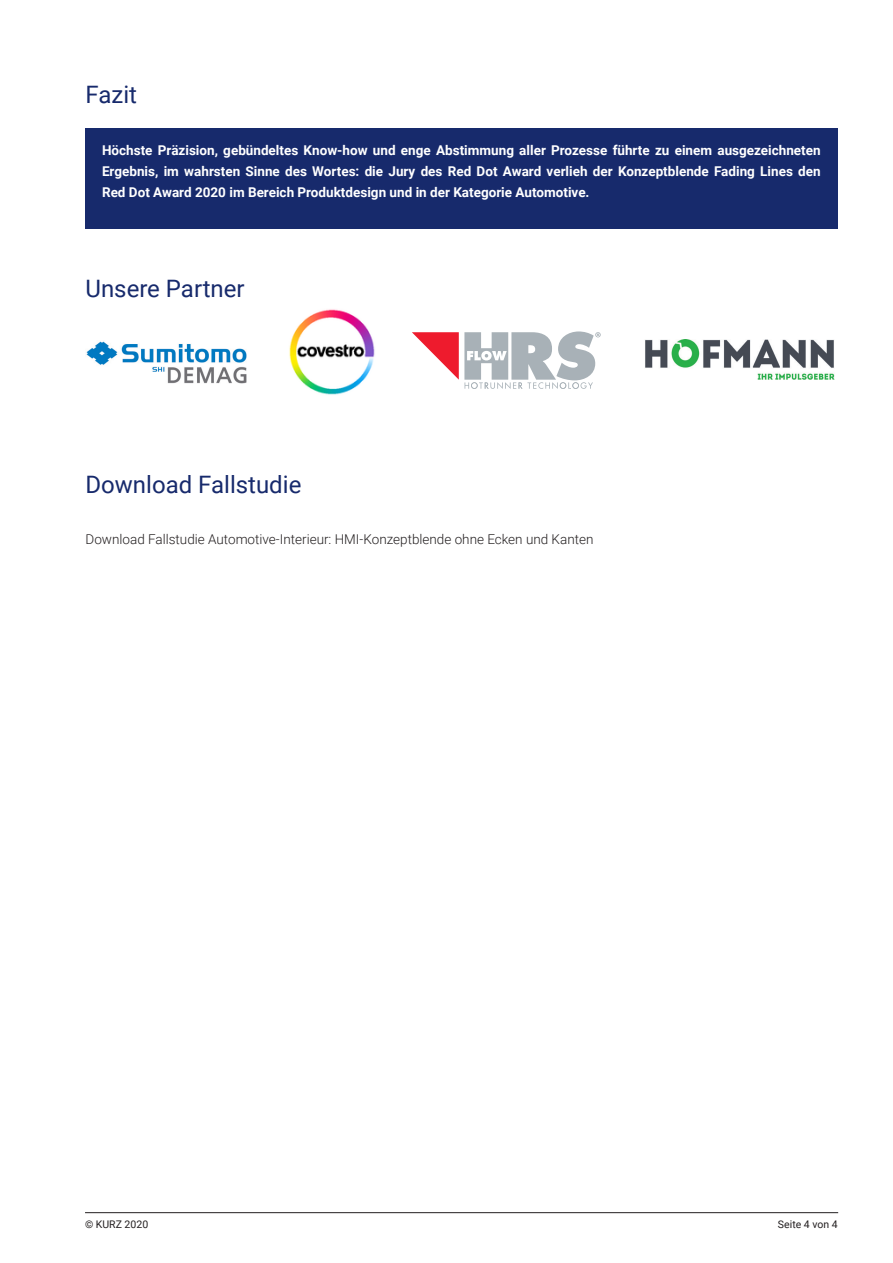
<style>
.page{position:relative;width:893px;height:1263px;background:#fff}
.page>*{position:absolute;margin:0;border:0;box-sizing:border-box;transform-origin:0 0}
.t1{font:24px "Roboto";color:#172a6c}
.Fließtext_fett{font:700 13.5px/21px "Roboto";color:#fff;text-align:justify}
.Fließtext{font:300 13.5px "Roboto";color:#231f20}
.Copyright{font:10.5px "Roboto";color:#231f20}
</style>
<div class="page">
<hr style="left:85px;top:1212px;width:753px;height:1px;background:#231f20">
<svg style="left:412px;top:331px;width:189px;height:58px"></svg>
<img style="left:645px;top:340px;width:189px;height:39px">
<img style="left:289px;top:309px;width:86px;height:86px">
<div style="left:85px;top:128px;width:753px;height:101px;background:#172a6c"></div>
<img style="left:86px;top:341px;width:161px;height:43px">
<p class="t1" style="left:86px;top:78px;width:53px">Fazit</p>
<p class="Fließtext_fett" style="left:102px;top:139px;width:720px">Höchste Präzision, gebündeltes Know-how und enge Abstimmung aller Prozesse führte zu einem ausgezeichneten Ergebnis, im wahrsten Sinne des Wortes: die Jury des Red Dot Award verlieh der Konzeptblende Fading Lines den Red Dot Award 2020 im Bereich Produktdesign und in der Kategorie Automotive.</p>
<p class="t1" style="left:86px;top:271px;width:161px">Unsere Partner</p>
<p class="t1" style="left:86px;top:468px;width:217px">Download Fallstudie</p>
<p class="Fließtext" style="left:86px;top:530px;width:509px">Download Fallstudie Automotive-Interieur: HMI-Konzeptblende ohne Ecken und Kanten</p>
<p class="Copyright" style="left:85px;top:1217px;width:65px">© KURZ 2020</p>
<p class="Copyright" style="left:778px;top:1217px;width:61px">Seite 4 von 4</p>
</div>
